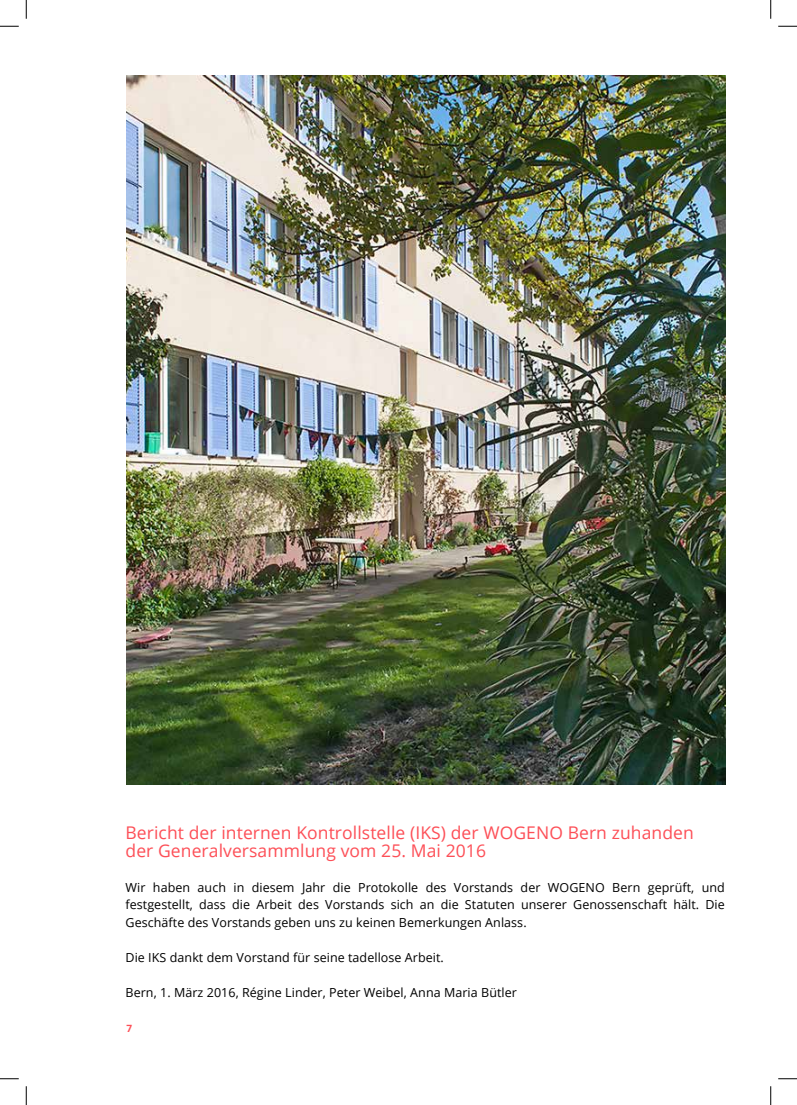
<style>
.page{position:relative;width:797px;height:1105px;background:#fff}
.page>*{position:absolute;margin:0;border:0;box-sizing:border-box;transform-origin:0 0}
.t1{font:17.5px/17.5px "Open Sans";letter-spacing:.005em;color:#fd4f57}
.t2{font:12.5px/17.5px "Open Sans";letter-spacing:.005em;color:#000;text-align:justify}
.t3{font:700 10px "Open Sans";color:#fd4f57}
</style>
<div class="page">
<img style="left:126px;top:76px;width:599px;height:709px">
<svg style="left:0;top:25px;width:19px;height:2px"></svg>
<svg style="left:778px;top:25px;width:19px;height:2px"></svg>
<svg style="left:0;top:1078px;width:19px;height:1px"></svg>
<svg style="left:778px;top:1078px;width:19px;height:1px"></svg>
<svg style="left:25px;top:0;width:2px;height:19px"></svg>
<svg style="left:25px;top:1086px;width:2px;height:19px"></svg>
<svg style="left:770px;top:0;width:1px;height:19px"></svg>
<svg style="left:770px;top:1086px;width:1px;height:19px"></svg>
<h1 class="t1" style="left:125px;top:823px;width:570px">Bericht der internen Kontrollstelle (IKS) der WOGENO Bern zuhanden der Generalversammlung vom 25. Mai 2016</h1>
<p class="t2" style="left:125px;top:878px;width:601px">Wir haben auch in diesem Jahr die Protokolle des Vorstands der WOGENO Bern geprüft, und festgestellt, dass die Arbeit des Vorstands sich an die Statuten unserer Genossenschaft hält. Die Geschäfte des Vorstands geben uns zu keinen Bemerkungen Anlass.</p>
<p class="t2" style="left:125px;top:948px;width:320px">Die IKS dankt dem Vorstand für seine tadellose Arbeit.</p>
<p class="t2" style="left:125px;top:983px;width:393px">Bern, 1. März 2016, Régine Linder, Peter Weibel, Anna Maria Bütler</p>
<p class="t3" style="left:126px;top:1022px;width:7px">7</p>
</div>
